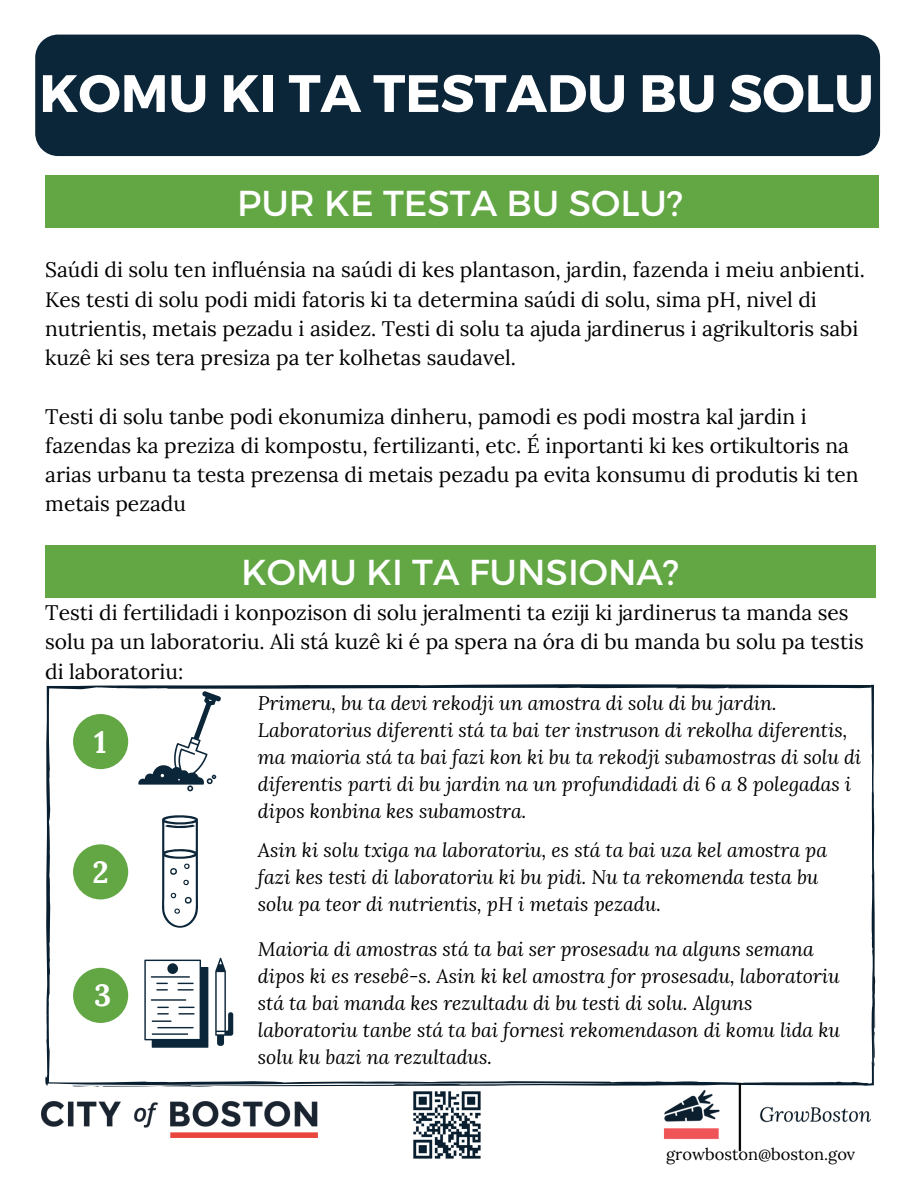
<style>
.page{position:relative;width:918px;height:1188px;background:#fff}
.page>*{position:absolute;margin:0;border:0;box-sizing:border-box;transform-origin:0 0}
.t1{font:700 52.5px "Montserrat";color:#fff}
.t2{font:36px "Montserrat";color:#fff}
.t3{font:700 30.6px "Lora";color:#fff}
.t4{font:21px/29.2px "Lora";color:#000}
.t5{font:italic 19.5px/27px "Lora";color:#000}
.t6{font:16.5px "Lora";color:#000}
</style>
<div class="page">
<div style="left:35px;top:35px;width:845px;height:121px;background:#0c2639;border-radius:23px"></div>
<div style="left:45px;top:175px;width:834px;height:53px;background:#62a744"></div>
<div style="left:45px;top:545px;width:830px;height:53px;background:#62a744"></div>
<img style="left:42px;top:1102px;width:276px;height:36px">
<svg style="left:45px;top:684px;width:830px;height:403px"></svg>
<img style="left:664px;top:1084px;width:207px;height:68px">
<img style="left:413px;top:1091px;width:68px;height:68px">
<h1 class="t1" style="left:39px;top:59px;width:836px">KOMU KI TA TESTADU BU SOLU</h1>
<h2 class="t2" style="left:237px;top:180px;width:447px">PUR KE TESTA BU SOLU?</h2>
<p class="t4" style="left:45px;top:255px;width:821px">Saúdi di solu ten influénsia na saúdi di kes plantason, jardin, fazenda i meiu anbienti.<br>Kes testi di solu podi midi fatoris ki ta determina saúdi di solu, sima pH, nivel di nutrientis, metais pezadu i asidez. Testi di solu ta ajuda jardinerus i agrikultoris sabi kuzê ki ses tera presiza pa ter kolhetas saudavel.</p>
<p class="t4" style="left:45px;top:401px;width:815px">Testi di solu tanbe podi ekonumiza dinheru, pamodi es podi mostra kal jardin i fazendas ka preziza di kompostu, fertilizanti, etc. É inportanti ki kes ortikultoris na arias urbanu ta testa prezensa di metais pezadu pa evita konsumu di produtis ki ten metais pezadu</p>
<h2 class="t2" style="left:241px;top:548px;width:439px">KOMU KI TA FUNSIONA?</h2>
<p class="t4" style="left:45px;top:598px;width:820px">Testi di fertilidadi i konpozison di solu jeralmenti ta eziji ki jardinerus ta manda ses solu pa un laboratoriu. Ali stá kuzê ki é pa spera na óra di bu manda bu solu pa testis di laboratoriu:</p>
<h3 class="t3" style="left:94px;top:723px;width:14px">1</h3>
<h3 class="t3" style="left:92px;top:852px;width:18px">2</h3>
<h3 class="t3" style="left:94px;top:976px;width:19px">3</h3>
<p class="t5" style="left:258px;top:689px;width:605px">Primeru, bu ta devi rekodji un amostra di solu di bu jardin.<br>Laboratorius diferenti stá ta bai ter instruson di rekolha diferentis, ma maioria stá ta bai fazi kon ki bu ta rekodji subamostras di solu di diferentis parti di bu jardin na un profundidadi di 6 a 8 polegadas i dipos konbina kes subamostra.</p>
<p class="t5" style="left:258px;top:836px;width:571px">Asin ki solu txiga na laboratoriu, es stá ta bai uza kel amostra pa fazi kes testi di laboratoriu ki bu pidi. Nu ta rekomenda testa bu solu pa teor di nutrientis, pH i metais pezadu.</p>
<p class="t5" style="left:258px;top:935px;width:584px">Maioria di amostras stá ta bai ser prosesadu na alguns semana dipos ki es resebê-s. Asin ki kel amostra for prosesadu, laboratoriu stá ta bai manda kes rezultadu di bu testi di solu. Alguns laboratoriu tanbe stá ta bai fornesi rekomendason di komu lida ku solu ku bazi na rezultadus.</p>
<p class="t6" style="left:666px;top:1143px;width:191px">growboston@boston.gov</p>
</div>
